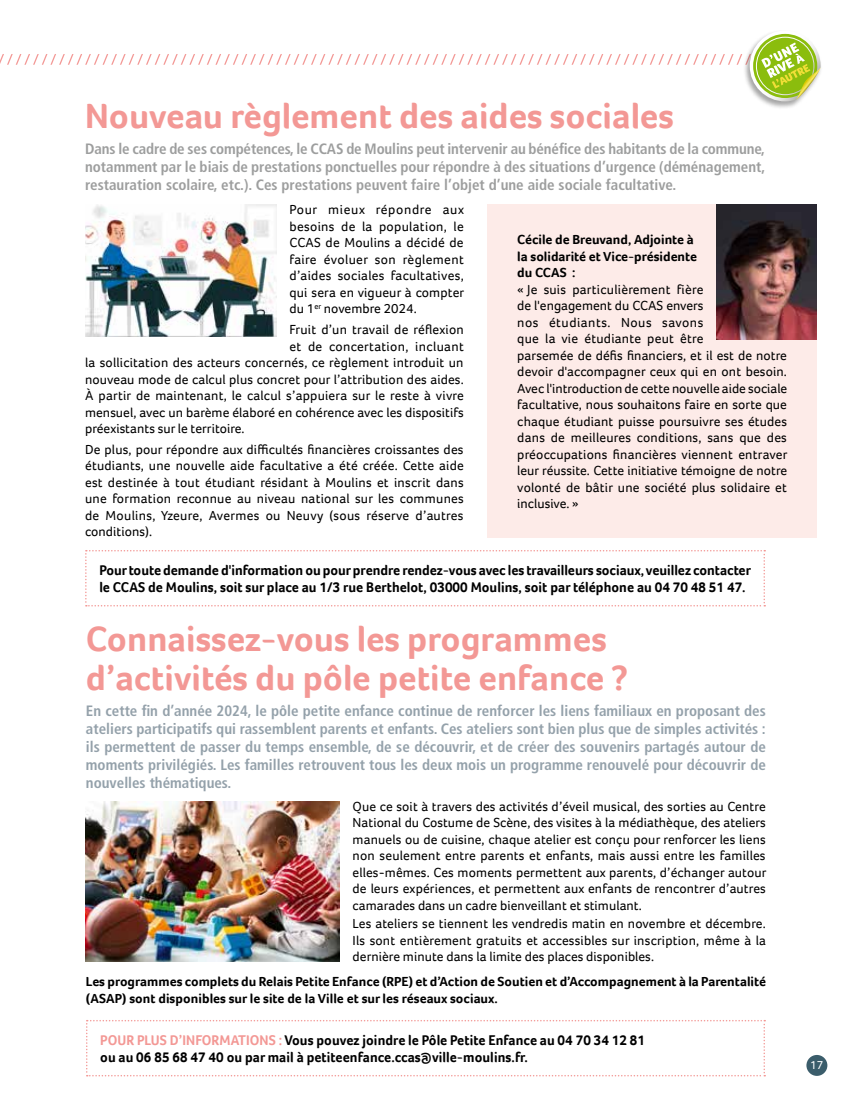
<style>
.page{position:relative;width:851px;height:1106px;background:#fff}
.page>*{position:absolute;margin:0;border:0;box-sizing:border-box;transform-origin:0 0}
.t1{font:700 36px/39px "Foco";color:#f39895}
.t2{font:700 condensed 15px/18px "Frutiger LT Pro";color:#94a1aa;text-align:justify}
.t3{font:700 condensed 15px/18px "Frutiger LT Pro";color:#9d9e9e;text-align:justify}
.t4{font:700 14.55px/17.7px "Foco";letter-spacing:.005em;color:#000;scale:.95 1}
.t5{font:13.5px/16.5px "Foco";letter-spacing:.01em;color:#000;text-align:justify}
.t6{font:700 13.5px/16.5px "Foco";color:#000}
.t7{font:12px "Foco";color:#fff}
.s1{color:#f39895}
</style>
<div class="page">
<div style="left:806px;top:1054px;width:21px;height:21px;background:#3b5d6b;border-radius:50%"></div>
<img style="left:85px;top:205px;width:192px;height:131px">
<div style="left:487px;top:205px;width:329px;height:333px;background:#fdebe8"></div>
<img style="left:716px;top:205px;width:100px;height:134px">
<svg style="left:85px;top:550px;width:680px;height:56px"></svg>
<div style="left:743px;top:30px;width:80px;height:80px;background:#000;opacity:.35"></div>
<svg style="left:0;top:31px;width:820px;height:70px"></svg>
<img style="left:86px;top:801px;width:254px;height:160px">
<svg style="left:86px;top:1020px;width:679px;height:56px"></svg>
<h1 class="t1" style="left:85px;top:96px;width:590px">Nouveau règlement des aides sociales</h1>
<p class="t3" style="left:85px;top:140px;width:681px">Dans le cadre de ses compétences, le CCAS de Moulins peut intervenir au bénéfice des habitants de la commune, notamment par le biais de prestations ponctuelles pour répondre à des situations d’urgence (déménagement, restauration scolaire, etc.). Ces prestations peuvent faire l’objet d’une aide sociale facultative.</p>
<p class="t5" style="left:289px;top:201px;width:176px">Pour mieux répondre aux besoins de la population, le CCAS de Moulins a décidé de faire évoluer son règlement d’aides sociales facultatives, qui sera en vigueur à compter du 1<sup>er</sup> novembre 2024.</p>
<p class="t5" style="left:289px;top:321px;width:176px">Fruit d’un travail de réflexion</p>
<p class="t5" style="left:289px;top:338px;width:176px">et de concertation, incluant</p>
<p class="t5" style="left:85px;top:354px;width:380px">la sollicitation des acteurs concernés, ce règlement introduit un</p>
<p class="t5" style="left:85px;top:371px;width:380px">nouveau mode de calcul plus concret pour l’attribution des aides.</p>
<p class="t5" style="left:85px;top:387px;width:380px">À partir de maintenant, le calcul s’appuiera sur le reste à vivre</p>
<p class="t5" style="left:85px;top:404px;width:380px">mensuel, avec un barème élaboré en cohérence avec les dispositifs</p>
<p class="t5" style="left:85px;top:420px;width:161px">préexistants sur le territoire.</p>
<p class="t5" style="left:85px;top:441px;width:380px">De plus, pour répondre aux difficultés financières croissantes des étudiants, une nouvelle aide facultative a été créée. Cette aide est destinée à tout étudiant résidant à Moulins et inscrit dans une formation reconnue au niveau national sur les communes de Moulins, Yzeure, Avermes ou Neuvy (sous réserve d’autres conditions).</p>
<p class="t6" style="left:517px;top:231px;width:181px">Cécile de Breuvand, Adjointe à la solidarité et Vice-présidente du CCAS :</p>
<p class="t5" style="left:517px;top:281px;width:271px;text-align:left">« Je suis particulièrement fière<br>de l'engagement du CCAS envers<br>nos étudiants. Nous savons<br>que la vie étudiante peut être<br>parsemée de défis financiers, et il est de notre devoir d'accompagner ceux qui en ont besoin.<br>Avec l'introduction de cette nouvelle aide sociale facultative, nous souhaitons faire en sorte que chaque étudiant puisse poursuivre ses études dans de meilleures conditions, sans que des préoccupations financières viennent entraver leur réussite. Cette initiative témoigne de notre volonté de bâtir une société plus solidaire et inclusive. »</p>
<p class="t4" style="left:99px;top:560px;width:687px">Pour toute demande d'information ou pour prendre rendez-vous avec les travailleurs sociaux, veuillez contacter le CCAS de Moulins, soit sur place au 1/3 rue Berthelot, 03000 Moulins, soit par téléphone au 04 70 48 51 47.</p>
<h1 class="t1" style="left:86px;top:618px;width:543px">Connaissez-vous les programmes d’activités du pôle petite enfance ?</h1>
<p class="t2" style="left:86px;top:702px;width:681px">En cette fin d’année 2024, le pôle petite enfance continue de renforcer les liens familiaux en proposant des ateliers participatifs qui rassemblent parents et enfants. Ces ateliers sont bien plus que de simples activités : ils permettent de passer du temps ensemble, de se découvrir, et de créer des souvenirs partagés autour de moments privilégiés. Les familles retrouvent tous les deux mois un programme renouvelé pour découvrir de nouvelles thématiques.</p>
<p class="t5" style="left:352px;top:797px;width:415px">Que ce soit à travers des activités d’éveil musical, des sorties au Centre National du Costume de Scène, des visites à la médiathèque, des ateliers manuels ou de cuisine, chaque atelier est conçu pour renforcer les liens non seulement entre parents et enfants, mais aussi entre les familles elles-mêmes. Ces moments permettent aux parents, d’échanger autour de leurs expériences, et permettent aux enfants de rencontrer d’autres camarades dans un cadre bienveillant et stimulant.</p>
<p class="t5" style="left:352px;top:915px;width:415px">Les ateliers se tiennent les vendredis matin en novembre et décembre.<br>Ils sont entièrement gratuits et accessibles sur inscription, même à la dernière minute dans la limite des places disponibles.</p>
<p class="t6" style="left:86px;top:973px;width:681px">Les programmes complets du Relais Petite Enfance (RPE) et d’Action de Soutien et d’Accompagnement à la Parentalité (ASAP) sont disponibles sur le site de la Ville et sur les réseaux sociaux.</p>
<p class="t4" style="left:100px;top:1030px;width:575px"><span class="s1">POUR PLUS D’INFORMATIONS :</span> Vous pouvez joindre le Pôle Petite Enfance au 04 70 34 12 81 ou au 06 85 68 47 40 ou par mail à petiteenfance.ccas@ville-moulins.fr.</p>
<p class="t7" style="left:810px;top:1056px;width:15px">17</p>
</div>
